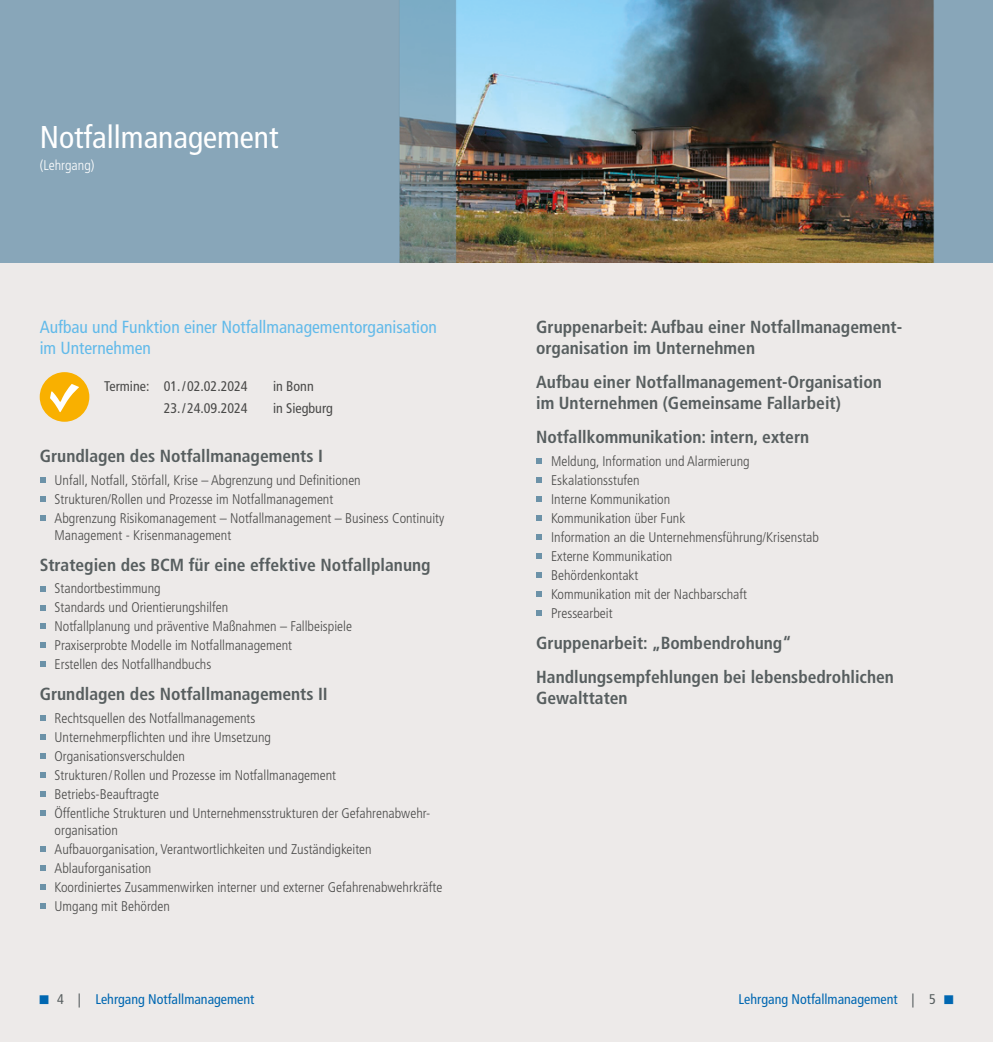
<style>
.page{position:relative;width:993px;height:1042px;background:#fff}
.page>*{position:absolute;margin:0;border:0;box-sizing:border-box;transform-origin:0 0}
.t1{font:condensed 31.5px "Frutiger LT Std";color:#fff}
.t2{font:700 condensed 17.5px/21px "Frutiger LT Std";color:#575e5f}
.t3{font:condensed 17.5px/21px "Frutiger LT Std";color:#62baea}
.t4{font:300 condensed 14px/19.1px "Frutiger LT Std";color:#4a4a49}
.t5{font:condensed 14px "Frutiger LT Std";color:#0067b1}
.t6{font:condensed 14px "Frutiger LT Std";color:#4a4a49}
.t7{font:300 condensed 14px "Frutiger LT Std";color:#fff}
.s1{color:#575e5f}
</style>
<div class="page">
<div style="left:0;top:0;width:992px;height:1042px;background:#edeae9"></div>
<img style="left:0;top:0;width:992px;height:263px">
<svg style="left:536px;top:458px;width:5px;height:6px"></svg>
<svg style="left:536px;top:477px;width:5px;height:6px"></svg>
<svg style="left:536px;top:496px;width:5px;height:6px"></svg>
<svg style="left:536px;top:515px;width:5px;height:6px"></svg>
<svg style="left:536px;top:534px;width:5px;height:6px"></svg>
<svg style="left:536px;top:553px;width:5px;height:6px"></svg>
<svg style="left:536px;top:572px;width:5px;height:6px"></svg>
<svg style="left:536px;top:591px;width:5px;height:6px"></svg>
<svg style="left:536px;top:610px;width:5px;height:6px"></svg>
<svg style="left:40px;top:477px;width:5px;height:5px"></svg>
<svg style="left:40px;top:496px;width:5px;height:5px"></svg>
<svg style="left:40px;top:515px;width:5px;height:5px"></svg>
<svg style="left:40px;top:586px;width:5px;height:5px"></svg>
<svg style="left:40px;top:605px;width:5px;height:5px"></svg>
<svg style="left:40px;top:623px;width:5px;height:6px"></svg>
<svg style="left:40px;top:642px;width:5px;height:6px"></svg>
<svg style="left:40px;top:661px;width:5px;height:6px"></svg>
<svg style="left:40px;top:715px;width:5px;height:6px"></svg>
<svg style="left:40px;top:734px;width:5px;height:6px"></svg>
<svg style="left:40px;top:753px;width:5px;height:5px"></svg>
<svg style="left:40px;top:772px;width:5px;height:5px"></svg>
<svg style="left:40px;top:791px;width:5px;height:5px"></svg>
<svg style="left:40px;top:810px;width:5px;height:5px"></svg>
<svg style="left:40px;top:846px;width:5px;height:6px"></svg>
<svg style="left:40px;top:865px;width:5px;height:6px"></svg>
<svg style="left:40px;top:884px;width:5px;height:6px"></svg>
<svg style="left:40px;top:903px;width:5px;height:6px"></svg>
<div style="left:40px;top:372px;width:49px;height:50px;background:#f9b000;border-radius:50%"></div>
<svg style="left:50px;top:384px;width:29px;height:28px"></svg>
<h1 class="t1" style="left:40px;top:118px;width:240px">Notfallmanagement</h1>
<p class="t7" style="left:40px;top:157px;width:56px">(Lehrgang)</p>
<p class="t3" style="left:40px;top:316px;width:398px">Aufbau und Funktion einer Notfallmanagementorganisation im Unternehmen</p>
<p class="t6" style="left:104px;top:378px;width:145px">Termine: 01./02.02.2024</p>
<p class="t6" style="left:273px;top:378px;width:42px">in Bonn</p>
<p class="t6" style="left:164px;top:400px;width:85px">23./24.09.2024</p>
<p class="t6" style="left:273px;top:400px;width:61px">in Siegburg</p>
<p class="t2" style="left:40px;top:446px;width:285px">Grundlagen des Notfallmanagements I</p>
<p class="t4" style="left:55px;top:470px;width:391px">Unfall, Notfall, Störfall, Krise – Abgrenzung und Definitionen<br>Strukturen/Rollen und Prozesse im Notfallmanagement<br>Abgrenzung Risikomanagement – Notfallmanagement – Business Continuity</p>
<p class="t4" style="left:55px;top:526px;width:178px">Management - Krisenmanagement</p>
<p class="t2" style="left:40px;top:554px;width:392px">Strategien des BCM für eine effektive Notfallplanung</p>
<p class="t4" style="left:55px;top:579px;width:299px">Standortbestimmung<br>Standards und Orientierungshilfen<br>Notfallplanung und präventive Maßnahmen – Fallbeispiele Praxiserprobte Modelle im Notfallmanagement<br>Erstellen des Notfallhandbuchs</p>
<p class="t2" style="left:40px;top:684px;width:289px">Grundlagen des Notfallmanagements II</p>
<p class="t4" style="left:55px;top:708px;width:376px">Rechtsquellen des Notfallmanagements<br>Unternehmerpflichten und ihre Umsetzung<br>Organisationsverschulden<br>Strukturen/Rollen und Prozesse im Notfallmanagement Betriebs-Beauftragte<br>Öffentliche Strukturen und Unternehmensstrukturen der Gefahrenabwehr-</p>
<p class="t4" style="left:55px;top:821px;width:389px">organisation<br>Aufbauorganisation, Verantwortlichkeiten und Zuständigkeiten Ablauforganisation<br>Koordiniertes Zusammenwirken interner und externer Gefahrenabwehrkräfte Umgang mit Behörden</p>
<p class="t2" style="left:536px;top:316px;width:366px">Gruppenarbeit: Aufbau einer Notfallmanagement&shy;organisation im Unternehmen</p>
<p class="t2" style="left:536px;top:371px;width:347px">Aufbau einer Notfallmanagement-Organisation im Unternehmen (Gemeinsame Fallarbeit)</p>
<p class="t2" style="left:536px;top:427px;width:274px">Notfallkommunikation: intern, extern</p>
<p class="t4" style="left:551px;top:452px;width:269px">Meldung, Information und Alarmierung<br>Eskalationsstufen<br>Interne Kommunikation<br>Kommunikation über Funk<br>Information an die Unternehmensführung/Krisenstab<br>Externe Kommunikation<br>Behördenkontakt<br>Kommunikation mit der Nachbarschaft<br>Pressearbeit</p>
<p class="t2" style="left:536px;top:625px;width:359px;line-height:34.3px">Gruppenarbeit: „Bombendrohung“<br>Handlungsempfehlungen bei lebensbedrohlichen</p>
<p class="t2" style="left:536px;top:687px;width:93px">Gewalttaten</p>
<p class="t5" style="left:40px;top:991px;width:216px">■ <span class="s1">4 |</span> Lehrgang Notfallmanagement</p>
<p class="t5" style="left:738px;top:991px;width:216px">Lehrgang Notfallmanagement <span class="s1">| 5</span> ■</p>
</div>
